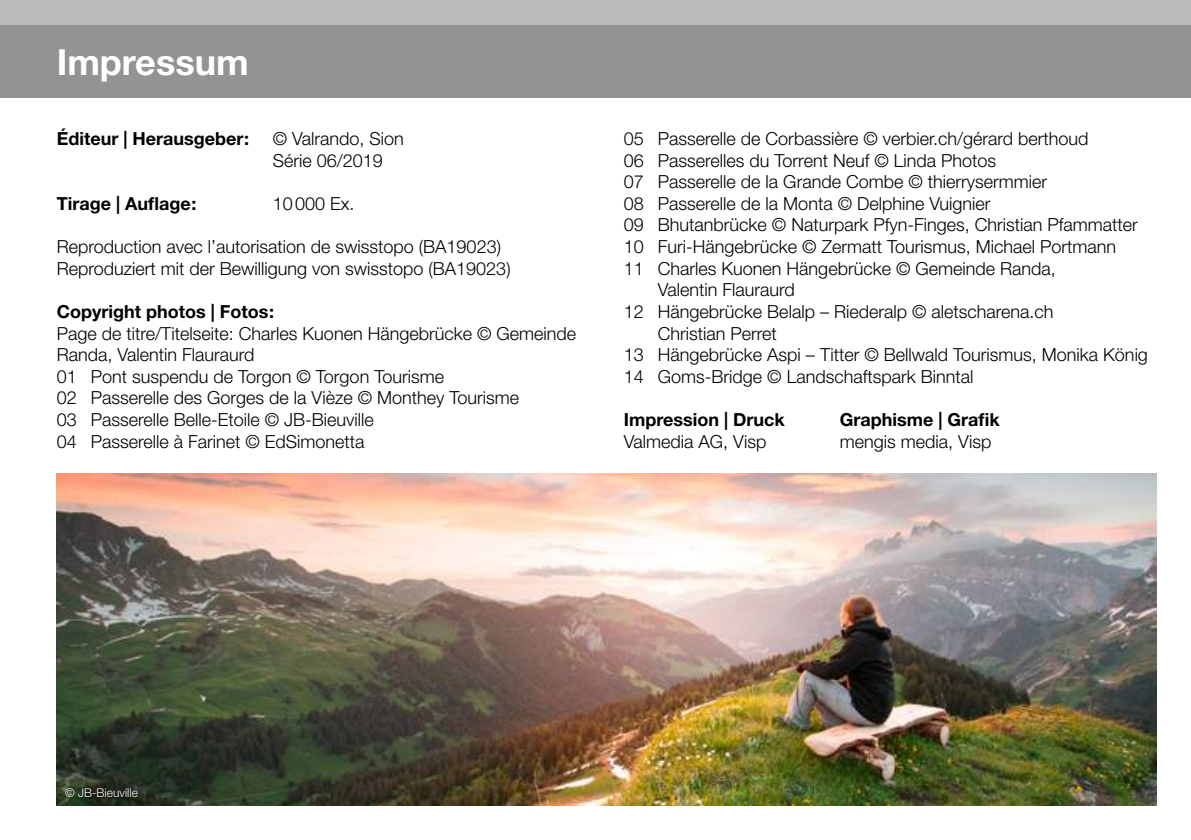
<style>
.page{position:relative;width:1191px;height:840px;background:#fff}
.page>*{position:absolute;margin:0;border:0;box-sizing:border-box;transform-origin:0 0}
.t1{font:700 36px "Helvetica Neue LT Std";color:#fff}
.t2{font:300 18px/21.6px "Helvetica Neue LT Std";color:#000}
.t3{font:700 18px "Helvetica Neue LT Std";color:#000}
.t4{font:300 12px "Helvetica Neue LT Std";color:#fff}
</style>
<div class="page">
<div style="left:0;top:0;width:1191px;height:25px;background:#bbbdbd"></div>
<div style="left:0;top:25px;width:1191px;height:73px;background:#929493"></div>
<img style="left:57px;top:473px;width:1100px;height:332px">
<div style="left:65px;top:787px;width:75px;height:10px;background:#000;opacity:.75"></div>
<h1 class="t1" style="left:57px;top:39px;width:193px">Impressum</h1>
<p class="t3" style="left:57px;top:127px;width:194px">Éditeur | Herausgeber:</p>
<p class="t2" style="left:273px;top:127px;width:133px">© Valrando, Sion<br>Série 06/2019</p>
<p class="t3" style="left:57px;top:192px;width:141px">Tirage | Auflage:</p>
<p class="t2" style="left:273px;top:192px;width:83px">10000 Ex.</p>
<p class="t2" style="left:57px;top:235px;width:455px">Reproduction avec l’autorisation de swisstopo (BA19023)<br>Reproduziert mit der Bewilligung von swisstopo (BA19023)</p>
<p class="t3" style="left:57px;top:300px;width:219px">Copyright photos | Fotos:</p>
<p class="t2" style="left:57px;top:322px;width:521px">Page de titre/Titelseite: Charles Kuonen Hängebrücke © Gemeinde Randa, Valentin Flauraurd<br>01 Pont suspendu de Torgon © Torgon Tourisme<br>02 Passerelle des Gorges de la Vièze © Monthey Tourisme<br>03 Passerelle Belle-Etoile © JB-Bieuville<br>04 Passerelle à Farinet © EdSimonetta</p>
<p class="t2" style="left:624px;top:127px;width:466px">05 Passerelle de Corbassière © verbier.ch/gérard berthoud</p>
<p class="t2" style="left:624px;top:149px;width:374px">06 Passerelles du Torrent Neuf © Linda Photos</p>
<p class="t2" style="left:624px;top:170px;width:425px">07 Passerelle de la Grande Combe © thierrysermmier</p>
<p class="t2" style="left:624px;top:192px;width:368px">08 Passerelle de la Monta © Delphine Vuignier</p>
<p class="t2" style="left:624px;top:214px;width:515px">09 Bhutanbrücke © Naturpark Pfyn-Finges, Christian Pfammatter</p>
<p class="t2" style="left:624px;top:235px;width:494px">10 Furi-Hängebrücke © Zermatt Tourismus, Michael Portmann</p>
<p class="t2" style="left:624px;top:257px;width:433px">11 Charles Kuonen Hängebrücke © Gemeinde Randa,</p>
<p class="t2" style="left:658px;top:278px;width:139px">Valentin Flauraurd</p>
<p class="t2" style="left:624px;top:300px;width:431px">12 Hängebrücke Belalp – Riederalp © aletscharena.ch</p>
<p class="t2" style="left:658px;top:322px;width:121px">Christian Perret</p>
<p class="t2" style="left:624px;top:343px;width:525px">13 Hängebrücke Aspi – Titter © Bellwald Tourismus, Monika König</p>
<p class="t2" style="left:624px;top:365px;width:351px">14 Goms-Bridge © Landschaftspark Binntal</p>
<p class="t3" style="left:624px;top:408px;width:162px">Impression | Druck</p>
<p class="t3" style="left:840px;top:408px;width:161px">Graphisme | Grafik</p>
<p class="t2" style="left:624px;top:430px;width:144px">Valmedia AG, Visp</p>
<p class="t2" style="left:840px;top:430px;width:153px">mengis media, Visp</p>
<p class="t4" style="left:65px;top:785px;width:74px">© JB-Bieuville</p>
</div>
